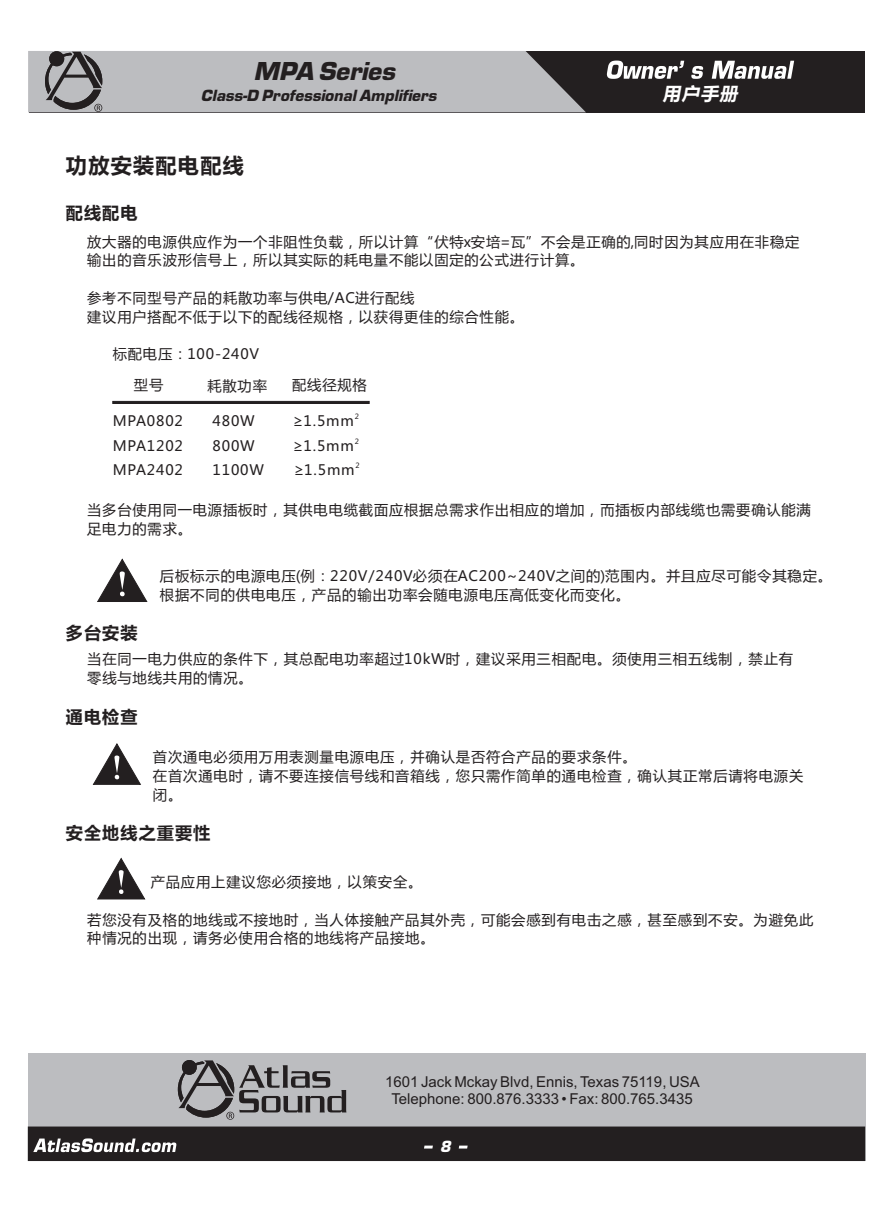
<style>
.page{position:relative;width:893px;height:1212px;background:#fff}
.page>*{position:absolute;margin:0;border:0;box-sizing:border-box;transform-origin:0 0}
.t1{font:italic 700 24px "Eurostile LT";color:#231f20}
.t2{font:700 21px "Microsoft Ya Hei";letter-spacing:.06em;color:#231f20}
.t3{font:italic 700 18px "Microsoft Ya Hei";color:#fff}
.t4{font:700 17.1px "Microsoft Ya Hei";letter-spacing:.06em;color:#231f20}
.t5{font:15px/16.8px "Arial";color:#231f20;text-align:center}
.t6{font:italic 700 15px "Eurostile LT";color:#231f20}
.t7{font:italic 700 15px "Eurostile LT";color:#fff}
.t8{font:14.25px/18.8px "Microsoft Ya Hei";letter-spacing:.06em;color:#231f20}
.t9{font:7.05px "Microsoft Ya Hei";color:#231f20}
</style>
<div class="page">
<svg style="left:93px;top:743px;width:48px;height:42px"></svg>
<svg style="left:97px;top:858px;width:48px;height:41px"></svg>
<svg style="left:97px;top:559px;width:50px;height:43px"></svg>
<svg style="left:112px;top:401px;width:257px;height:3px"></svg>
<div style="left:28px;top:1053px;width:837px;height:108px;background:#bcbdc0"></div>
<div style="left:30px;top:51px;width:835px;height:61px;background:#231f20"></div>
<svg style="left:178px;top:1060px;width:168px;height:60px"></svg>
<svg style="left:28px;top:51px;width:558px;height:61px;background:#adaeb0"></svg>
<div style="left:28px;top:1126px;width:837px;height:35px;background:#231f20"></div>
<svg style="left:33px;top:1138px;width:143px;height:14px"></svg>
<svg style="left:459px;top:1145px;width:9px;height:3px"></svg>
<svg style="left:424px;top:1145px;width:9px;height:3px"></svg>
<svg style="left:607px;top:61px;width:187px;height:18px"></svg>
<h1 class="t1" style="left:254px;top:62px;width:143px">MPA Series</h1>
<p class="t6" style="left:201px;top:90px;width:237px">Class-D Professional Amplifiers</p>
<p class="t3" style="left:662px;top:86px;width:80px">用户手册</p>
<h2 class="t2" style="left:66px;top:156px;width:179px">功放安装配电配线</h2>
<p class="t4" style="left:66px;top:205px;width:73px">配线配电</p>
<p class="t8" style="left:87px;top:233px;width:714px">放大器的电源供应作为一个非阻性负载，所以计算“伏特x安培=瓦”不会是正确的,同时因为其应用在非稳定输出的音乐波形信号上，所以其实际的耗电量不能以固定的公式进行计算。</p>
<p class="t8" style="left:87px;top:290px;width:438px">参考不同型号产品的耗散功率与供电/AC进行配线<br>建议用户搭配不低于以下的配线径规格，以获得更佳的综合性能。</p>
<p class="t8" style="left:113px;top:346px;width:148px">标配电压：100-240V</p>
<p class="t8" style="left:134px;top:377px;width:31px">型号</p>
<p class="t8" style="left:207px;top:378px;width:61px">耗散功率</p>
<p class="t8" style="left:292px;top:376px;width:76px">配线径规格</p>
<p class="t9" style="left:355px;top:413px;width:6px">2</p>
<p class="t8" style="left:113px;top:413px;width:72px">MPA0802</p>
<p class="t8" style="left:213px;top:413px;width:44px">480W</p>
<p class="t8" style="left:293px;top:413px;width:62px">≥1.5mm</p>
<p class="t9" style="left:355px;top:438px;width:6px">2</p>
<p class="t8" style="left:113px;top:437px;width:72px">MPA1202</p>
<p class="t8" style="left:213px;top:437px;width:44px">800W</p>
<p class="t8" style="left:293px;top:437px;width:62px">≥1.5mm</p>
<p class="t9" style="left:356px;top:462px;width:6px">2</p>
<p class="t8" style="left:113px;top:462px;width:72px">MPA2402</p>
<p class="t8" style="left:213px;top:462px;width:53px">1100W</p>
<p class="t8" style="left:294px;top:462px;width:62px">≥1.5mm</p>
<p class="t8" style="left:87px;top:502px;width:725px">当多台使用同一电源插板时，其供电电缆截面应根据总需求作出相应的增加，而插板内部线缆也需要确认能满足电力的需求。</p>
<p class="t8" style="left:160px;top:567px;width:674px">后板标示的电源电压(例：220V/240V必须在AC200~240V之间的)范围内。并且应尽可能令其稳定。根据不同的供电电压，产品的输出功率会随电源电压高低变化而变化。</p>
<p class="t4" style="left:66px;top:625px;width:73px">多台安装</p>
<p class="t8" style="left:87px;top:651px;width:707px">当在同一电力供应的条件下，其总配电功率超过10kW时，建议采用三相配电。须使 三相五线制，禁止有零线与地线共用的情况。</p>
<p class="t8" style="left:643px;top:651px;width:16px">用</p>
<p class="t4" style="left:66px;top:709px;width:73px">通电检查</p>
<p class="t8" style="left:153px;top:748px;width:652px">首次通电必须用万用表测量电源电压，并确认是否符合产品的要求条件。<br>在首次通电时，请不要连接信号线和音箱线，您只需作简单的通电检查，确认其正常后请将电源关闭。</p>
<p class="t4" style="left:66px;top:825px;width:146px">安全地线之重要性</p>
<p class="t8" style="left:151px;top:873px;width:273px">产品应用上建议您必须接地，以策安全。</p>
<p class="t8" style="left:87px;top:911px;width:728px">若您没有及格的地线或不接地时，当人体接触产品其外壳，可能会感到有电击之感，甚至感到不安。为避免此种情况的出现，请务必使用合格的地线将产品接地。</p>
<p class="t5" style="left:385px;top:1075px;width:316px">1601 Jack Mckay Blvd, Ennis,Texas 75119, USA<br>Telephone: 800.876.3333 • Fax: 800.765.3435</p>
<p class="t7" style="left:440px;top:1141px;width:12px">8</p>
</div>
